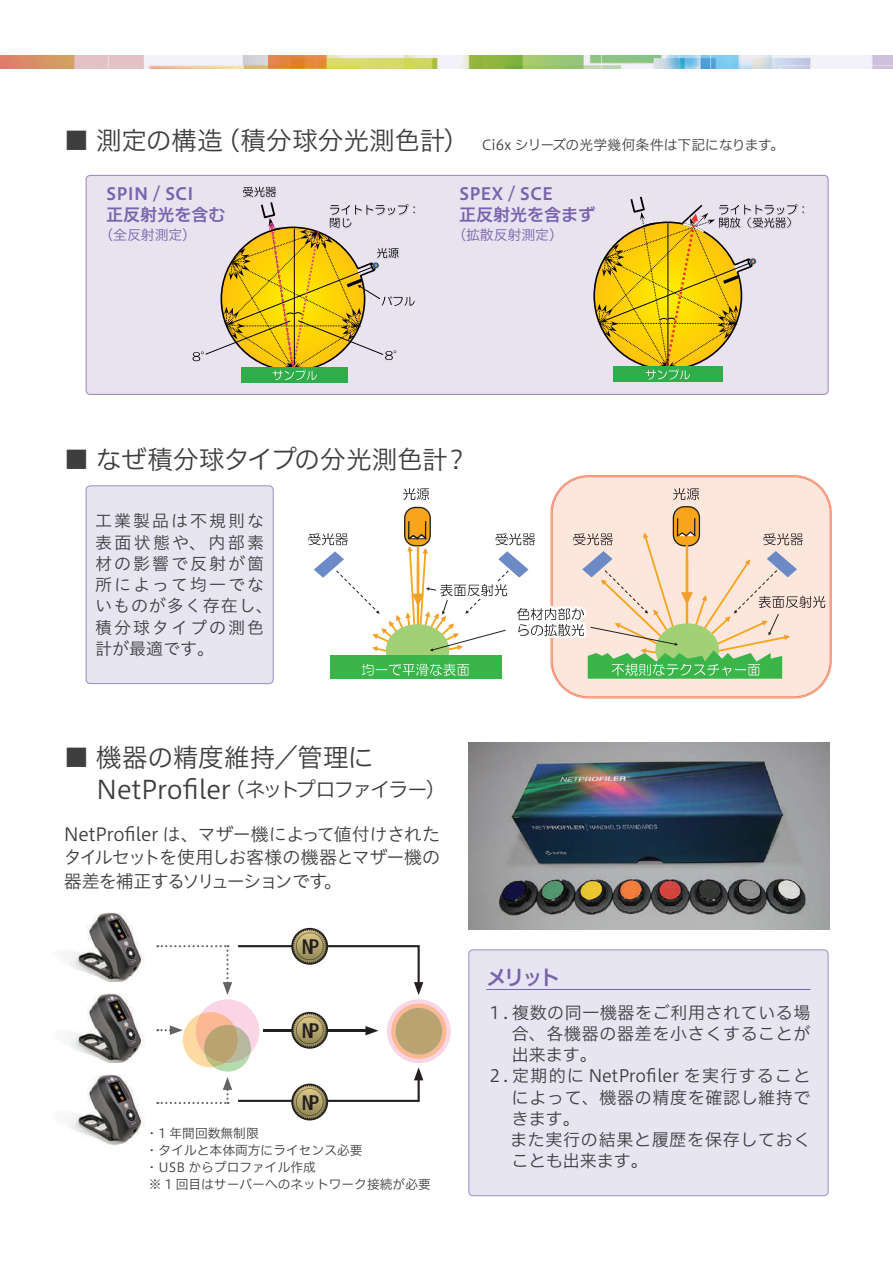
<style>
.page{position:relative;width:893px;height:1263px;background:#fff}
.page>*{position:absolute;margin:0;border:0;box-sizing:border-box;transform-origin:0 0}
.t1{font:25.5px/32px "Hiragino UD Sans F Std W3";letter-spacing:-.01em;color:#3e3e3f}
.t2{font:500 condensed 20.4px "Helvetica Neue";color:#231f20}
.t3{font:20.25px "Hiragino UD Sans F Std W6";color:#7665ac}
.t4{font:18px/23.4px "Hiragino UD Sans Std W3";letter-spacing:-.055em;color:#3e3e3f;text-align:justify}
.t5{font:16.95px/21.3px "Hiragino UD Sans F Std W3";letter-spacing:.04em;color:#3e3e3f;text-align:justify}
.t6{font:16.95px/21.3px "Hiragino UD Sans Std W3";letter-spacing:.115em;color:#3e3e3f}
.t7{font:16.95px/21.3px "Hiragino UD Sans F Std W6";color:#7665ac}
.t8{font:16.95px "Hiragino UD Sans F Std W3";letter-spacing:.075em;color:#3e3e3f}
.t9{font:16.95px "Hiragino UD Sans F Std W3";color:#3e3e3f}
.t10{font:13.8px "Hiragino UD Sans F Std W3";letter-spacing:-.01em;color:#3e3e3f}
.t11{font:13.8px "Hiragino UD Sans F Std W3";color:#7665ac}
.t12{font:12.75px/17px "Hiragino UD Sans F Std W3";color:#3e3e3f}
.s1{font-size:25.5px}
.s2{font-size:20.25px}
</style>
<div class="page">
<img style="left:0;top:55px;width:893px;height:13px">
<div style="left:469px;top:950px;width:359px;height:246px;background:#e8e5f2;border-radius:4px"></div>
<hr style="left:486px;top:989px;width:325px;height:1px;background:#7665ac">
<div style="left:468px;top:949px;width:361px;height:247px;border:1px solid #9f92c6;border-radius:4px"></div>
<div style="left:86px;top:175px;width:743px;height:220px;background:#e9e2ef"></div>
<img style="left:804px;top:200px;width:7px;height:19px">
<div style="left:613px;top:366px;width:109px;height:16px;background:#31ac4a"></div>
<svg style="left:597px;top:195px;width:207px;height:185px;background:#dbca7b"></svg>
<img style="left:415px;top:200px;width:9px;height:19px">
<img style="left:240px;top:182px;width:40px;height:5px">
<div style="left:241px;top:367px;width:107px;height:15px;background:#31ac4a"></div>
<svg style="left:193px;top:187px;width:222px;height:193px;background:#dbcb8d"></svg>
<img style="left:64px;top:912px;width:81px;height:70px">
<img style="left:64px;top:993px;width:81px;height:70px">
<img style="left:64px;top:1074px;width:81px;height:72px">
<div style="left:196px;top:999px;width:63px;height:64px;background:#fad5e5;border-radius:50%"></div>
<svg style="left:387px;top:999px;width:64px;height:64px"></svg>
<svg style="left:157px;top:945px;width:75px;height:50px"></svg>
<svg style="left:238px;top:929px;width:185px;height:66px"></svg>
<div style="left:291px;top:1083px;width:37px;height:37px;background:#231f20;border-radius:50%"></div>
<svg style="left:157px;top:1003px;width:289px;height:116px"></svg>
<svg style="left:552px;top:476px;width:279px;height:221px;background:#fce3d7"></svg>
<svg style="left:403px;top:488px;width:26px;height:12px"></svg>
<svg style="left:673px;top:488px;width:26px;height:12px"></svg>
<div style="left:405px;top:507px;width:25px;height:39px;background:#f9a51b;border-radius:11px"></div>
<div style="left:404px;top:507px;width:27px;height:39px;border:1px solid #231f20;border-radius:11px"></div>
<div style="left:673px;top:507px;width:26px;height:39px;background:#f9a51b;border-radius:11px"></div>
<div style="left:673px;top:506px;width:27px;height:40px;border:1px solid #231f20;border-radius:11px"></div>
<svg style="left:308px;top:518px;width:517px;height:161px"></svg>
<div style="left:86px;top:486px;width:187px;height:198px;background:#e8e5f2;border-radius:4px"></div>
<div style="left:86px;top:485px;width:188px;height:199px;border:1px solid #9f92c6;border-radius:4px"></div>
<img style="left:469px;top:742px;width:360px;height:187px">
<p class="t10" style="left:64px;top:134px;width:722px"><span class="s1">■ 測定の構造（積分球分光測色計）　</span>Ci6x シリーズの光学幾何条件は下記になります。</p>
<p class="t7" style="left:106px;top:182px;width:121px">SPIN / SCI<br>正反射光を含む</p>
<p class="t11" style="left:99px;top:224px;width:98px">（全反射測定）</p>
<p class="t7" style="left:459px;top:182px;width:138px">SPEX / SCE<br>正反射光を含まず</p>
<p class="t11" style="left:452px;top:224px;width:112px">（拡散反射測定）</p>
<h1 class="t1" style="left:64px;top:442px;width:407px">■ なぜ積分球タイプの分光測色計？</h1>
<p class="t6" style="left:95px;top:509px;width:179px">工業製品は不規則な表面状態や、内部素材の影響で反射が箇所によって均一でないものが多く存在し、積分球タイプの測色計が最適です。</p>
<h1 class="t1" style="left:64px;top:740px;width:384px">■ 機器の精度維持／管理に<br>　 NetProfiler<span class="s2">（ネットプロファイラー）</span></h1>
<p class="t4" style="left:64px;top:821px;width:378px">NetProfiler は、マザー機によって値付けされたタイルセットを使用しお客様の機器とマザー機の器差を補正するソリューションです。</p>
<p class="t2" style="left:302px;top:934px;width:19px">NP</p>
<p class="t2" style="left:302px;top:1018px;width:19px">NP</p>
<p class="t2" style="left:302px;top:1090px;width:19px">NP</p>
<p class="t12" style="left:146px;top:1124px;width:287px">・ 1 年間回数無制限<br>・ タイルと本体両方にライセンス必要<br>・ USB からプロファイル作成<br>※ 1 回目はサーバーへのネットワーク接続が必要</p>
<p class="t3" style="left:486px;top:962px;width:75px">メリット</p>
<p class="t5" style="left:512px;top:1000px;width:300px;text-indent:-26px">１. 複数の同一機器をご利用されている場合、各機器の器差を小さくすることが出来ます。</p>
<p class="t8" style="left:486px;top:1063px;width:326px">２. 定期的に NetProfiler を実行すること</p>
<p class="t5" style="left:512px;top:1085px;width:300px">によって、機器の精度を確認し維持で</p>
<p class="t5" style="left:512px;top:1107px;width:70px">きます。</p>
<p class="t5" style="left:486px;top:1128px;width:326px">　 また実行の結果と履歴を保存しておく</p>
<p class="t9" style="left:512px;top:1148px;width:138px">ことも出来ます。</p>
</div>
